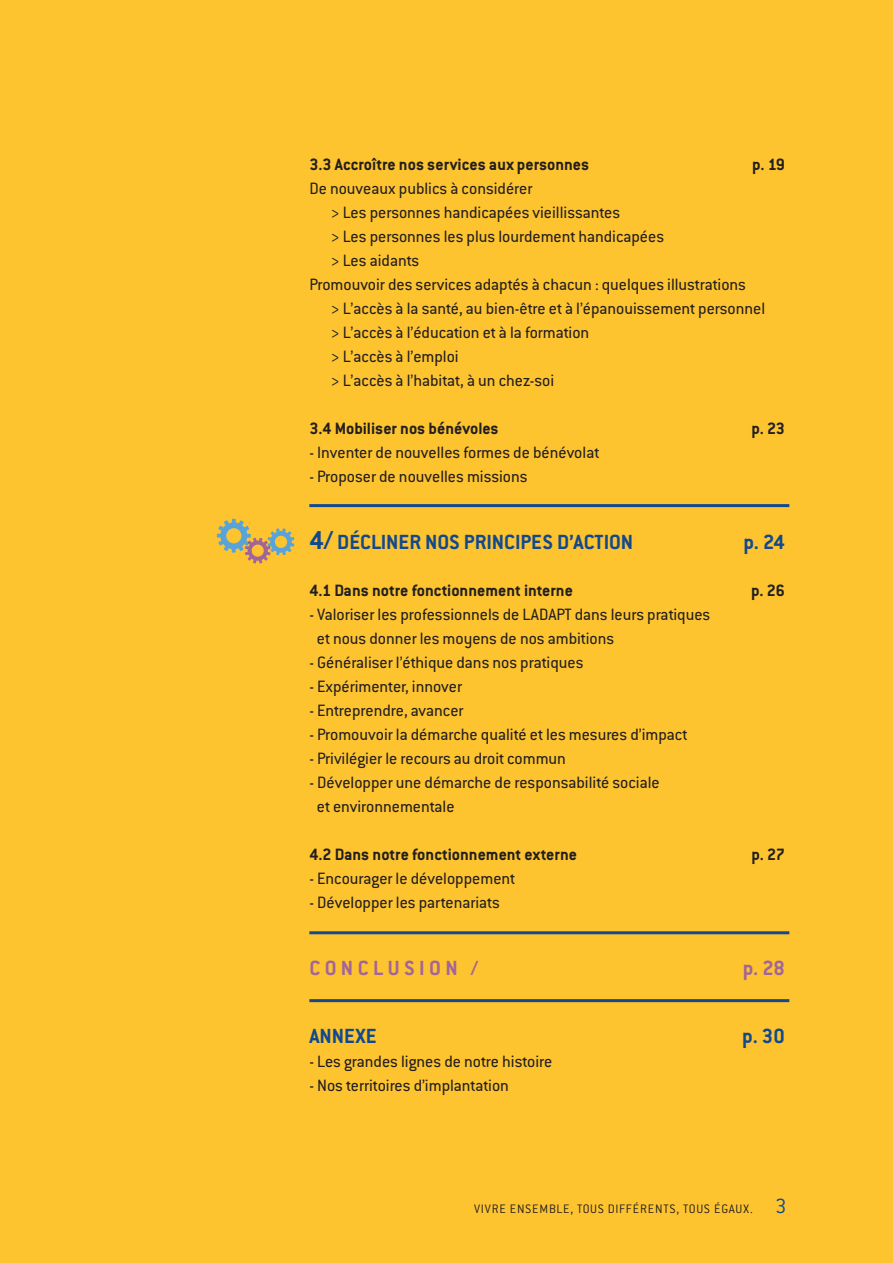
<style>
.page{position:relative;width:893px;height:1263px;background:#fec430}
.page>*{position:absolute;margin:0;border:0;box-sizing:border-box;transform-origin:0 0}
.t1{font:700 22.5px "Conduit ITC Std";color:#12498d}
.t2{font:700 22.5px "Conduit ITC Std";letter-spacing:.195em;color:#a26598}
.t3{font:300 22.5px "Conduit ITC Std";color:#12498d}
.t4{font:18px "Conduit ITC Std";color:#231f20}
.t5{font:700 18px "Conduit ITC Std";color:#231f20}
.t6{font:300 13.5px "Conduit ITC Std";letter-spacing:.06em;color:#231f20}
.s1{font-size:28.5px}
</style>
<div class="page">
<hr style="left:309px;top:504px;width:480px;height:3px;background:#12498d">
<hr style="left:309px;top:931px;width:480px;height:3px;background:#12498d">
<hr style="left:309px;top:999px;width:480px;height:3px;background:#12498d">
<svg style="left:217px;top:519px;width:77px;height:44px"></svg>
<p class="t5" style="left:309px;top:153px;width:281px">3.3 Accroître nos services aux personnes</p>
<p class="t5" style="left:752px;top:153px;width:34px">p. 19</p>
<p class="t4" style="left:309px;top:177px;width:224px">De nouveaux publics à considérer</p>
<p class="t4" style="left:331px;top:201px;width:291px">&gt; Les personnes handicapées vieillissantes</p>
<p class="t4" style="left:331px;top:225px;width:335px">&gt; Les personnes les plus lourdement handicapées</p>
<p class="t4" style="left:331px;top:249px;width:90px">&gt; Les aidants</p>
<p class="t4" style="left:309px;top:273px;width:438px">Promouvoir des services adaptés à chacun : quelques illustrations</p>
<p class="t4" style="left:331px;top:297px;width:436px">&gt; L’accès à la santé, au bien-être et à l’épanouissement personnel</p>
<p class="t4" style="left:331px;top:321px;width:260px">&gt; L’accès à l’éducation et à la formation</p>
<p class="t4" style="left:331px;top:345px;width:130px">&gt; L’accès à l’emploi</p>
<p class="t4" style="left:331px;top:369px;width:225px">&gt; L’accès à l’habitat, à un chez-soi</p>
<p class="t5" style="left:309px;top:417px;width:191px">3.4 Mobiliser nos bénévoles</p>
<p class="t5" style="left:752px;top:417px;width:35px">p. 23</p>
<p class="t4" style="left:309px;top:441px;width:291px">- Inventer de nouvelles formes de bénévolat</p>
<p class="t4" style="left:309px;top:465px;width:220px">- Proposer de nouvelles missions</p>
<p class="t1" style="left:309px;top:528px;width:325px"><span class="s1">4/</span> DÉCLINER NOS PRINCIPES D’ACTION</p>
<p class="t1" style="left:743px;top:528px;width:43px">p. 24</p>
<p class="t5" style="left:309px;top:579px;width:265px">4.1 Dans notre fonctionnement interne</p>
<p class="t5" style="left:751px;top:579px;width:35px">p. 26</p>
<p class="t4" style="left:309px;top:603px;width:402px">- Valoriser les professionnels de LADAPT dans leurs pratiques</p>
<p class="t4" style="left:317px;top:627px;width:299px">et nous donner les moyens de nos ambitions</p>
<p class="t4" style="left:309px;top:651px;width:276px">- Généraliser l’éthique dans nos pratiques</p>
<p class="t4" style="left:309px;top:675px;width:154px">- Expérimenter, innover</p>
<p class="t4" style="left:309px;top:699px;width:156px">- Entreprendre, avancer</p>
<p class="t4" style="left:309px;top:723px;width:379px">- Promouvoir la démarche qualité et les mesures d’impact</p>
<p class="t4" style="left:309px;top:747px;width:258px">- Privilégier le recours au droit commun</p>
<p class="t4" style="left:309px;top:771px;width:352px">- Développer une démarche de responsabilité sociale</p>
<p class="t4" style="left:317px;top:795px;width:139px">et environnementale</p>
<p class="t5" style="left:309px;top:843px;width:269px">4.2 Dans notre fonctionnement externe</p>
<p class="t5" style="left:751px;top:843px;width:35px">p. 27</p>
<p class="t4" style="left:309px;top:867px;width:207px">- Encourager le développement</p>
<p class="t4" style="left:309px;top:891px;width:192px">- Développer les partenariats</p>
<p class="t2" style="left:309px;top:954px;width:170px">CONCLUSION /</p>
<p class="t2" style="left:743px;top:954px;width:44px">p. 28</p>
<p class="t1" style="left:309px;top:1022px;width:69px">ANNEXE</p>
<p class="t1" style="left:742px;top:1022px;width:44px">p. 30</p>
<p class="t4" style="left:309px;top:1050px;width:244px">- Les grandes lignes de notre histoire</p>
<p class="t4" style="left:309px;top:1074px;width:201px">- Nos territoires d’implantation</p>
<p class="t6" style="left:474px;top:1201px;width:281px">VIVRE ENSEMBLE, TOUS DIFFÉRENTS, TOUS ÉGAUX.</p>
<p class="t3" style="left:775px;top:1193px;width:13px">3</p>
</div>
